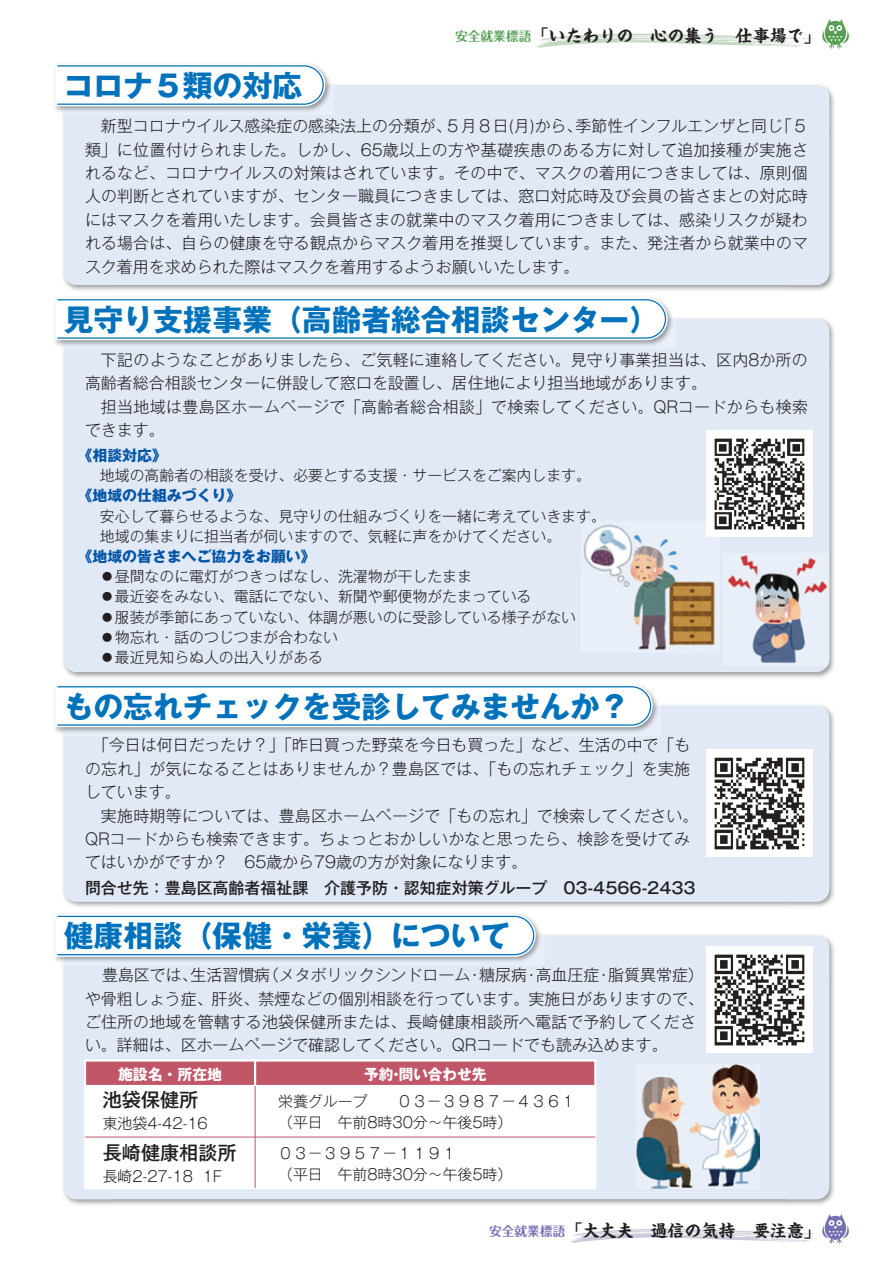
<style>
.page{position:relative;width:893px;height:1263px;background:#fff}
.page>*{position:absolute;margin:0;border:0;box-sizing:border-box;transform-origin:0 0}
.t1{font:700 29.7px "Gothic MB101 Pro";color:#0072bc}
.t2{font:500 19.2px "Gothic MB101 Pro";color:#231f20}
.t3{font:700 16.95px "Kaisho MCBK1 Pro De";color:#231f20}
.t4{font:300 15.9px/23.4px "Gothic MB101 Pro";letter-spacing:.01em;color:#231f20}
.t5{font:500 15.9px "Gothic MB101 Pro";color:#231f20}
.t6{font:300 14.85px/21.3px "Gothic MB101 Pro";color:#231f20}
.t7{font:700 14.85px "Gothic MB101 Pro";color:#0154a6}
.t8{font:700 14.85px "Gothic MB101 Pro";color:#fff}
.s1{font-family:"Maru Fo Pro";font-size:12.75px;color:#57a055}
.s2{font-family:"Maru Fo Pro";font-size:12.75px;color:#756fb3}
</style>
<div class="page">
<svg style="left:537px;top:33px;width:277px;height:15px"></svg>
<svg style="left:571px;top:1214px;width:278px;height:30px"></svg>
<svg style="left:822px;top:19px;width:27px;height:30px"></svg>
<img style="left:63px;top:115px;width:48px;height:176px">
<img style="left:820px;top:85px;width:14px;height:48px">
<img style="left:787px;top:133px;width:47px;height:158px">
<div style="left:64px;top:85px;width:765px;height:200px;background:#e1e9f6;border-radius:13px"></div>
<img style="left:63px;top:349px;width:48px;height:329px">
<img style="left:676px;top:318px;width:158px;height:48px">
<img style="left:787px;top:366px;width:47px;height:312px">
<div style="left:64px;top:319px;width:765px;height:353px;background:#e1e9f6;border-radius:13px"></div>
<img style="left:63px;top:965px;width:48px;height:240px">
<img style="left:820px;top:935px;width:14px;height:42px">
<img style="left:787px;top:977px;width:47px;height:228px">
<div style="left:64px;top:935px;width:765px;height:264px;background:#e1e9f6;border-radius:13px"></div>
<img style="left:63px;top:736px;width:48px;height:171px">
<img style="left:661px;top:705px;width:173px;height:48px">
<img style="left:787px;top:753px;width:47px;height:154px">
<div style="left:64px;top:706px;width:765px;height:195px;background:#e1e9f6;border-radius:13px"></div>
<img style="left:54px;top:63px;width:276px;height:49px">
<img style="left:64px;top:85px;width:266px;height:27px">
<svg style="left:55px;top:64px;width:270px;height:42px"></svg>
<img style="left:64px;top:319px;width:608px;height:26px">
<svg style="left:57px;top:298px;width:611px;height:42px"></svg>
<img style="left:54px;top:913px;width:486px;height:49px">
<img style="left:64px;top:935px;width:476px;height:27px">
<svg style="left:55px;top:914px;width:481px;height:43px"></svg>
<div style="left:85px;top:1060px;width:170px;height:26px;background:#c05668"></div>
<div style="left:84px;top:1059px;width:172px;height:28px;border:2px solid #fff"></div>
<div style="left:255px;top:1060px;width:340px;height:26px;background:#c05668"></div>
<div style="left:254px;top:1059px;width:342px;height:28px;border:2px solid #fff"></div>
<div style="left:85px;top:1086px;width:510px;height:102px;background:#fff"></div>
<div style="left:84px;top:1085px;width:512px;height:104px;border:2px solid #fff"></div>
<hr style="left:85px;top:1136px;width:510px;height:1px;background:#c05668">
<hr style="left:255px;top:1086px;width:1px;height:102px;background:#c05668">
<img style="left:707px;top:946px;width:106px;height:106px">
<img style="left:707px;top:750px;width:106px;height:106px">
<img style="left:722px;top:553px;width:107px;height:113px">
<img style="left:582px;top:521px;width:134px;height:130px">
<img style="left:64px;top:706px;width:593px;height:26px">
<svg style="left:57px;top:685px;width:596px;height:42px"></svg>
<img style="left:707px;top:430px;width:106px;height:107px">
<img style="left:637px;top:1064px;width:123px;height:124px">
<h1 class="t1" style="left:64px;top:61px;width:240px">コロナ５類の対応</h1>
<p class="t3" style="left:455px;top:21px;width:359px"><span class="s1">安全就業標語</span> 「いたわりの　心の集う　仕事場で」</p>
<p class="t4" style="left:85px;top:112px;width:724px;text-align:justify;text-indent:16px">新型コロナウイルス感染症の感染法上の分類が、５月８日(月)から、季節性インフルエンザと同じ「５類」に位置付けられました。しかし、65歳以上の方や基礎疾患のある方に対して追加接種が実施されるなど、コロナウイルスの対策はされています。その中で、マスクの着用につきましては、原則個人の判断とされていますが、センター職員につきましては、窓口対応時及び会員の皆さまとの対応時にはマスクを着用いたします。会員皆さまの就業中のマスク着用につきましては、感染リスクが疑われる場合は、自らの健康を守る観点からマスク着用を推奨しています。また、発注者から就業中のマスク着用を求められた際はマスクを着用するようお願いいたします。</p>
<h1 class="t1" style="left:64px;top:295px;width:597px">見守り支援事業（高齢者総合相談センター）</h1>
<p class="t4" style="left:85px;top:346px;width:724px;text-indent:16px">下記のようなことがありましたら、ご気軽に連絡してください。見守り事業担当は、区内8か所の高齢者総合相談センターに併設して窓口を設置し、居住地により担当地域があります。</p>
<p class="t4" style="left:85px;top:393px;width:724px;text-indent:16px">担当地域は豊島区ホームページで「高齢者総合相談」で検索してください。QRコードからも検索できます。</p>
<p class="t7" style="left:78px;top:443px;width:91px">《相談対応》</p>
<p class="t6" style="left:85px;top:463px;width:507px">　地域の高齢者の相談を受け、必要とする支援・サービスをご案内します。</p>
<p class="t7" style="left:78px;top:483px;width:165px">《地域の仕組みづくり》</p>
<p class="t6" style="left:85px;top:504px;width:522px;line-height:20.2px">　安心して暮らせるような、見守りの仕組みづくりを一緒に考えていきます。　地域の集まりに担当者が伺いますので、気軽に声をかけてください。</p>
<p class="t7" style="left:78px;top:544px;width:240px">《地域の皆さまへご協力をお願い》</p>
<p class="t6" style="left:100px;top:564px;width:374px">●昼間なのに電灯がつきっぱなし、洗濯物が干したまま</p>
<p class="t6" style="left:100px;top:584px;width:433px">●最近姿をみない、電話にでない、新聞や郵便物がたまっている</p>
<p class="t6" style="left:100px;top:604px;width:478px">●服装が季節にあっていない、体調が悪いのに受診している様子がない</p>
<p class="t6" style="left:100px;top:624px;width:240px">●物忘れ・話のつじつまが合わない</p>
<p class="t6" style="left:100px;top:644px;width:225px">●最近見知らぬ人の出入りがある</p>
<h1 class="t1" style="left:64px;top:682px;width:567px">もの忘れチェックを受診してみませんか？</h1>
<p class="t4" style="left:85px;top:731px;width:607px;text-align:justify;text-indent:8px">「今日は何日だったけ？」「昨日買った野菜を今日も買った」など、生活の中で「もの忘れ」が気になることはありませんか？豊島区では、「もの忘れチェック」を実施しています。</p>
<p class="t4" style="left:85px;top:802px;width:615px;text-indent:16px">実施時期等については、豊島区ホームページで「もの忘れ」で検索してください。<br>QRコードからも検索できます。ちょっとおかしいかなと思ったら、検診を受けてみてはいかがですか？　65歳から79歳の方が対象になります。</p>
<p class="t5" style="left:85px;top:875px;width:612px">問合せ先：豊島区高齢者福祉課　介護予防・認知症対策グループ　03-4566-2433</p>
<h1 class="t1" style="left:64px;top:911px;width:448px">健康相談（保健・栄養）について</h1>
<p class="t4" style="left:85px;top:961px;width:620px;text-indent:17px">豊島区では、生活習慣病（メタボリックシンドローム・糖尿病・高血圧症・脂質異常症）や骨粗しょう症、肝炎、禁煙などの個別相談を行っています。実施日がありますので、ご住所の地域を管轄する池袋保健所または、長崎健康相談所へ電話で予約してください。詳細は、区ホームページで確認してください。QRコードでも読み込めます。</p>
<p class="t8" style="left:118px;top:1062px;width:106px">施設名・所在地</p>
<p class="t8" style="left:364px;top:1062px;width:124px">予約・問い合わせ先</p>
<p class="t2" style="left:103px;top:1084px;width:97px">池袋保健所</p>
<p class="t6" style="left:103px;top:1111px;width:106px">東池袋4-42-16</p>
<p class="t6" style="left:278px;top:1088px;width:299px">栄養グループ　　０３－３９８７－４３６１（平日　午前8時30分～午後5時）</p>
<p class="t2" style="left:103px;top:1137px;width:135px">長崎健康相談所</p>
<p class="t6" style="left:103px;top:1163px;width:121px">長崎2-27-18 1F</p>
<p class="t6" style="left:278px;top:1140px;width:236px">０３－３９５７－１１９１<br>（平日　午前8時30分～午後5時）</p>
<p class="t3" style="left:489px;top:1216px;width:325px"><span class="s2">安全就業標語</span> 「大丈夫　過信の気持　要注意」</p>
</div>
